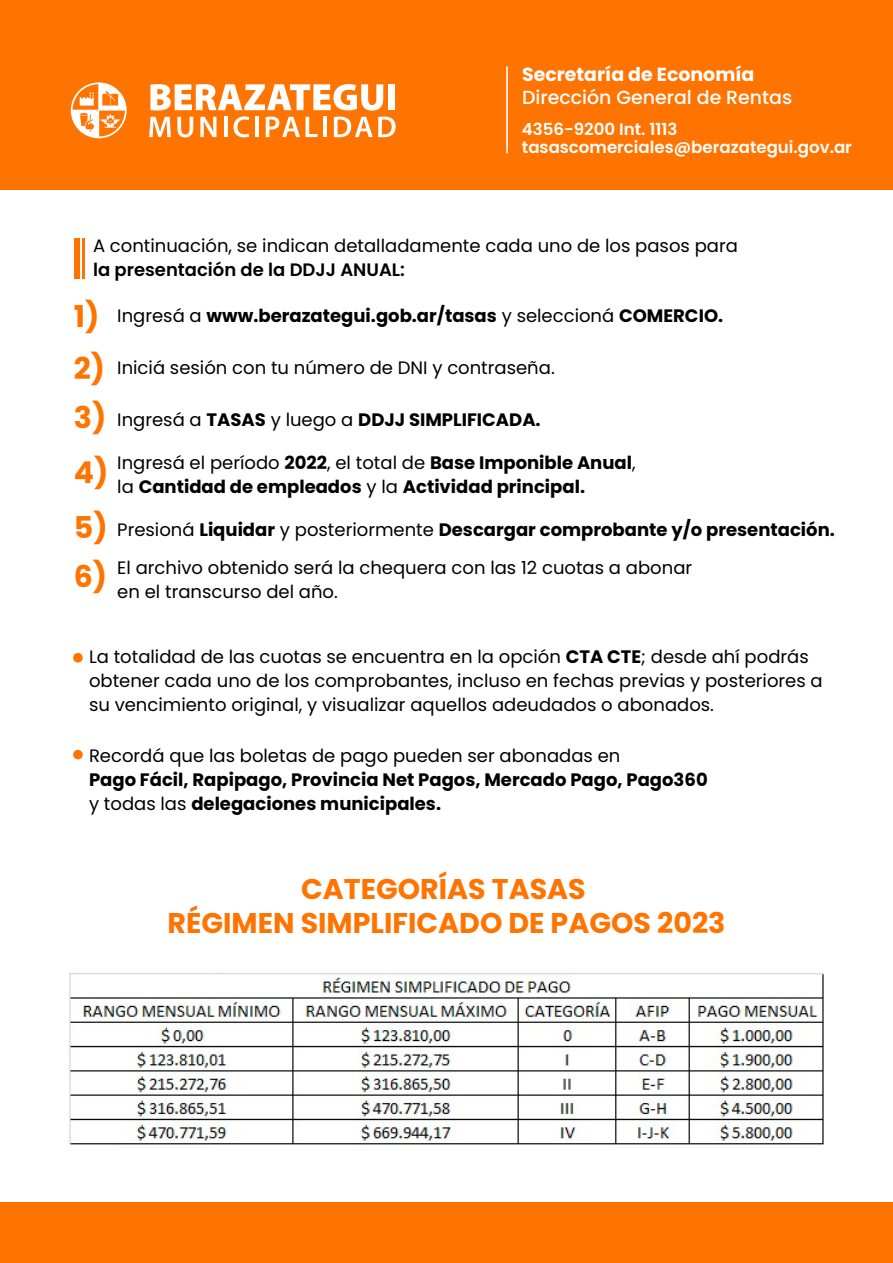
<style>
.page{position:relative;width:893px;height:1263px;background:#fff}
.page>*{position:absolute;margin:0;border:0;box-sizing:border-box;transform-origin:0 0}
.t1{font:700 30px "Poppins";color:#ff7400}
.t2{font:700 28.5px/34.2px "Poppins";color:#ff7400;text-align:center}
.t3{font:500 18.9px "Poppins";color:#fff}
.t4{font:700 18.9px "Poppins";color:#fff}
.t5{font:18px/24px "Poppins";color:#000}
.t6{font:700 18px/24px "Poppins";color:#000}
.t7{font:600 18px "Poppins";color:#000}
.t8{font:600 16.65px/18.5px "Poppins";color:#fff}
.s1{font-size:30px;color:#ff7400}
.s2{font-weight:400}
.s3{font-weight:700;font-size:30px;color:#ff7400}
.s4{font-weight:700}
</style>
<div class="page">
<div style="left:74px;top:238px;width:6px;height:41px;background:#ff7400"></div>
<hr style="left:83px;top:238px;width:2px;height:41px;background:#ff7400">
<div style="left:73px;top:653px;width:10px;height:9px;background:#ff7400;border-radius:50%"></div>
<div style="left:73px;top:750px;width:10px;height:9px;background:#ff7400;border-radius:50%"></div>
<div style="left:0;top:0;width:893px;height:189px;background:#ff7400"></div>
<svg style="left:149px;top:84px;width:247px;height:53px"></svg>
<svg style="left:71px;top:82px;width:56px;height:56px"></svg>
<hr style="left:506px;top:66px;width:2px;height:87px;background:#fff">
<div style="left:0;top:1202px;width:893px;height:61px;background:#ff7400"></div>
<img style="left:69px;top:972px;width:755px;height:173px">
<p class="t4" style="left:522px;top:64px;width:234px">Secretaría de Economía</p>
<p class="t3" style="left:522px;top:86px;width:272px">Dirección General de Rentas</p>
<p class="t8" style="left:522px;top:120px;width:332px">4356-9200 Int. 1113 tasascomerciales@berazategui.gov.ar</p>
<p class="t5" style="left:93px;top:234px;width:646px">A continuación, se indican detalladamente cada uno de los pasos para</p>
<p class="t7" style="left:93px;top:260px;width:313px">la presentación de la DDJJ ANUAL:</p>
<p class="t6" style="left:74px;top:304px;width:651px"><span class="s1">1)</span> <span class="s2">Ingresá a</span> www.berazategui.gob.ar/tasas <span class="s2">y seleccioná</span> COMERCIO.</p>
<p class="t5" style="left:74px;top:356px;width:482px"><span class="s3">2)</span> Iniciá sesión con tu número de DNI y contraseña.</p>
<p class="t6" style="left:74px;top:408px;width:468px"><span class="s1">3)</span> <span class="s2">Ingresá a</span> TASAS <span class="s2">y luego a</span> DDJJ SIMPLIFICADA.</p>
<h1 class="t1" style="left:74px;top:455px;width:36px">4)</h1>
<p class="t6" style="left:117px;top:451px;width:520px"><span class="s2">Ingresá el período</span> 2022<span class="s2">, el total de</span> Base Imponible Anual<span class="s2">, la</span> Cantidad de empleados <span class="s2">y la</span> Actividad principal.</p>
<p class="t6" style="left:74px;top:518px;width:763px"><span class="s1">5)</span> <span class="s2">Presioná</span> Liquidar <span class="s2">y posteriormente</span> Descargar comprobante y/o presentación.</p>
<h1 class="t1" style="left:74px;top:559px;width:35px">6)</h1>
<p class="t5" style="left:117px;top:555px;width:576px">El archivo obtenido será la chequera con las 12 cuotas a abonar en el transcurso del año.</p>
<p class="t5" style="left:89px;top:644px;width:735px">La totalidad de las cuotas se encuentra en la opción <span class="s4">CTA CTE</span>; desde ahí podrás obtener cada uno de los comprobantes, incluso en fechas previas y posteriores a su vencimiento original, y visualizar aquellos adeudados o abonados.</p>
<p class="t5" style="left:89px;top:743px;width:533px">Recordá que las boletas de pago pueden ser abonadas en</p>
<p class="t6" style="left:89px;top:767px;width:620px">Pago Fácil, Rapipago, Provincia Net Pagos, Mercado Pago, Pago360 <span class="s2">y todas las</span> delegaciones municipales.</p>
<h2 class="t2" style="left:167px;top:872px;width:559px">CATEGORÍAS TASAS<br>RÉGIMEN SIMPLIFICADO DE PAGOS 2023</h2>
</div>
